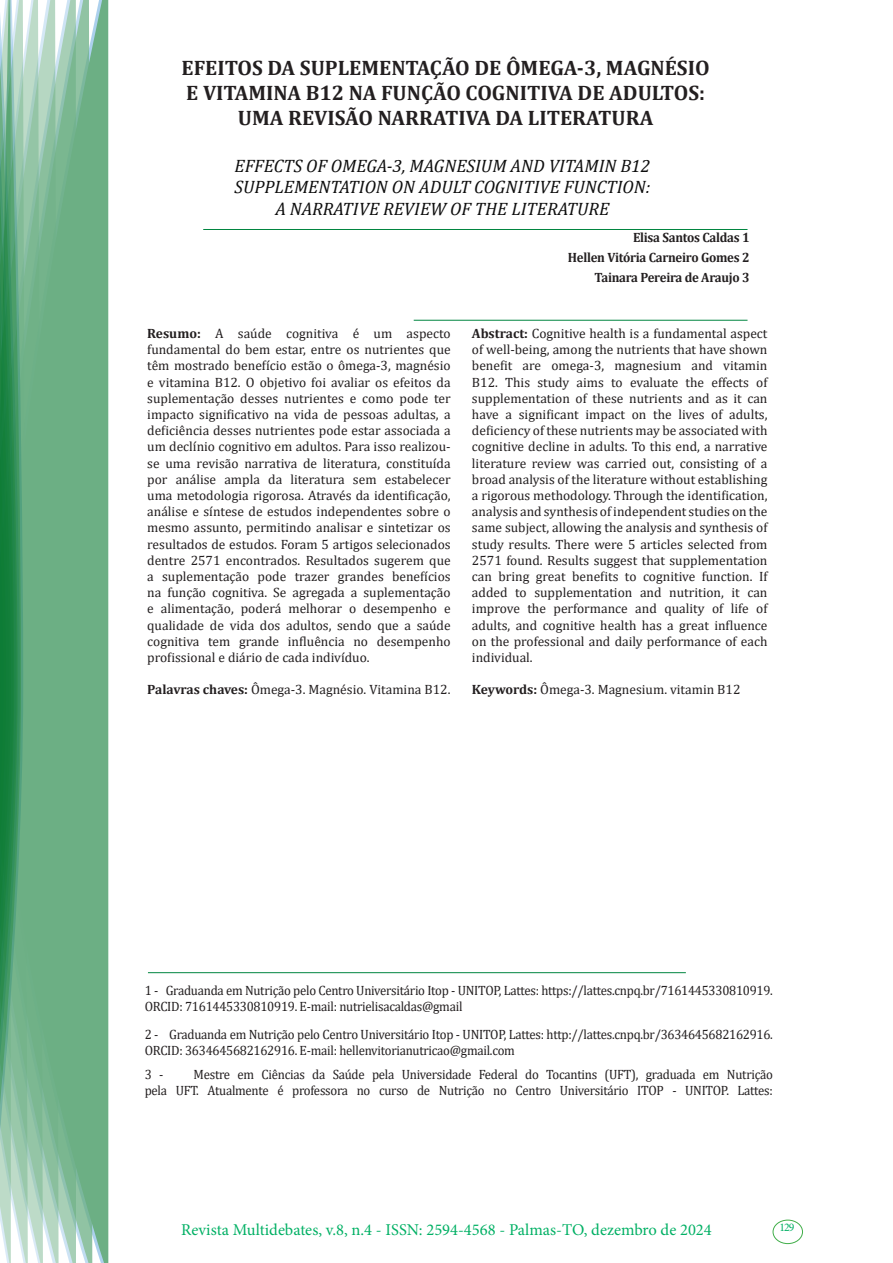
<style>
.page{position:relative;width:893px;height:1263px;background:#fff}
.page>*{position:absolute;margin:0;border:0;box-sizing:border-box;transform-origin:0 0}
.t1{font:700 21px/25.2px "Cambria";color:#231f20;text-align:center}
.t2{font:italic 18px/21.6px "Cambria";color:#0d0d0d;text-align:center}
.t3{font:16.5px "Minion Pro";color:#00b064}
.Currículo{font:13.5px/16.2px "Cambria";letter-spacing:-.02em;color:#231f20;text-align:justify}
.Currículo-2{font:13.5px/16.2px "Cambria";letter-spacing:-.02em;color:#231f20;scale:.95 1}
.Currículo-3{font:13.5px "Cambria";color:#231f20}
.Autores{font:700 13.5px "Cambria";letter-spacing:-.02em;color:#231f20;scale:.95 1}
.t4{font:11.7px "Minion Pro";color:#00b064}
.s1{font-weight:700}
</style>
<div class="page">
<div style="left:95px;top:0;width:14px;height:1263px;background:#6caf84"></div>
<svg style="left:79px;top:0;width:16px;height:1263px;background:#71b289"></svg>
<svg style="left:62px;top:0;width:17px;height:1263px;background:#75b48c"></svg>
<svg style="left:45px;top:0;width:17px;height:1263px;background:#7cb792"></svg>
<svg style="left:30px;top:0;width:15px;height:1263px;background:#80ba96"></svg>
<svg style="left:0;top:0;width:30px;height:1263px;background:#61a97f"></svg>
<div style="left:772px;top:1219px;width:31px;height:25px;border:1px solid #40ae49;border-radius:50%"></div>
<hr style="left:148px;top:972px;width:538px;height:1px;background:#008540">
<hr style="left:203px;top:229px;width:544px;height:1px;background:#008540">
<hr style="left:414px;top:320px;width:333px;height:1px;background:#008540">
<p class="t1" style="left:182px;top:54px;width:530px">EFEITOS DA SUPLEMENTAÇÃO DE ÔMEGA-3, MAGNÉSIO<br>E VITAMINA B12 NA FUNÇÃO COGNITIVA DE ADULTOS:<br>UMA REVISÃO NARRATIVA DA LITERATURA</p>
<p class="t2" style="left:234px;top:154px;width:418px">EFFECTS OF OMEGA-3, MAGNESIUM AND VITAMIN B12<br>SUPPLEMENTATION ON ADULT COGNITIVE FUNCTION:<br>A NARRATIVE REVIEW OF THE LITERATURE</p>
<p class="Autores" style="left:633px;top:228px;width:124px">Elisa Santos Caldas 1</p>
<p class="Autores" style="left:568px;top:248px;width:193px">Hellen Vitória Carneiro Gomes 2</p>
<p class="Autores" style="left:594px;top:267px;width:165px">Tainara Pereira de Araujo 3</p>
<p class="Currículo" style="left:147px;top:325px;width:305px"><span class="s1">Resumo:</span> A saúde cognitiva é um aspecto fundamental do bem estar, entre os nutrientes que têm mostrado benefício estão o ômega-3, magnésio e vitamina B12. O objetivo foi avaliar os efeitos da suplementação desses nutrientes e como pode ter impacto significativo na vida de pessoas adultas, a deficiência desses nutrientes pode estar associada a um declínio cognitivo em adultos. Para isso realizou&shy;se uma revisão narrativa de literatura, constituída por análise ampla da literatura sem estabelecer uma metodologia rigorosa. Através da identificação, análise e síntese de estudos independentes sobre o mesmo assunto, permitindo analisar e sintetizar os resultados de estudos. Foram 5 artigos selecionados dentre 2571 encontrados. Resultados sugerem que a suplementação pode trazer grandes benefícios na função cognitiva. Se agregada a suplementação e alimentação, poderá melhorar o desempenho e qualidade de vida dos adultos, sendo que a saúde cognitiva tem grande influência no desempenho profissional e diário de cada indivíduo.</p>
<p class="Currículo-3" style="left:147px;top:682px;width:305px"><span class="s1">Palavras chaves:</span> Ômega-3. Magnésio. Vitamina B12.</p>
<p class="Currículo" style="left:472px;top:325px;width:297px"><span class="s1">Abstract:</span> Cognitive health is a fundamental aspect of well-being, among the nutrients that have shown benefit are omega-3, magnesium and vitamin B12. This study aims to evaluate the effects of supplementation of these nutrients and as it can have a significant impact on the lives of adults, deficiency of these nutrients may be associated with cognitive decline in adults. To this end, a narrative literature review was carried out, consisting of a broad analysis of the literature without establishing a rigorous methodology. Through the identification, analysis and synthesis of independent studies on the same subject, allowing the analysis and synthesis of study results. There were 5 articles selected from 2571 found. Results suggest that supplementation can bring great benefits to cognitive function. If added to supplementation and nutrition, it can improve the performance and quality of life of adults, and cognitive health has a great influence on the professional and daily performance of each individual.</p>
<p class="Currículo-3" style="left:472px;top:682px;width:270px"><span class="s1">Keywords:</span> Ômega-3. Magnesium. vitamin B12</p>
<p class="Currículo-2" style="left:145px;top:982px;width:663px">1 - Graduanda em Nutrição pelo Centro Universitário Itop - UNITOP, Lattes: https://lattes.cnpq.br/7161445330810919.<br>ORCID: 7161445330810919. E-mail: nutrielisacaldas@gmail</p>
<p class="Currículo-2" style="left:145px;top:1026px;width:663px">2 - Graduanda em Nutrição pelo Centro Universitário Itop - UNITOP, Lattes: http://lattes.cnpq.br/3634645682162916.<br>ORCID: 3634645682162916. E-mail: hellenvitorianutricao@gmail.com</p>
<p class="Currículo-2" style="left:145px;top:1066px;width:21px">3 -</p>
<p class="Currículo-2" style="left:145px;top:1066px;width:663px;text-align:right">Mestre em Ciências da Saúde pela Universidade Federal do Tocantins (UFT), graduada em Nutrição<br>pela UFT. Atualmente é professora no curso de Nutrição no Centro Universitário ITOP - UNITOP. Lattes:</p>
<p class="t3" style="left:181px;top:1218px;width:532px">Revista Multidebates, v.8, n.4 - ISSN: 2594-4568 - Palmas-TO, dezembro de 2024</p>
<p class="t4" style="left:779px;top:1219px;width:16px">129</p>
</div>
